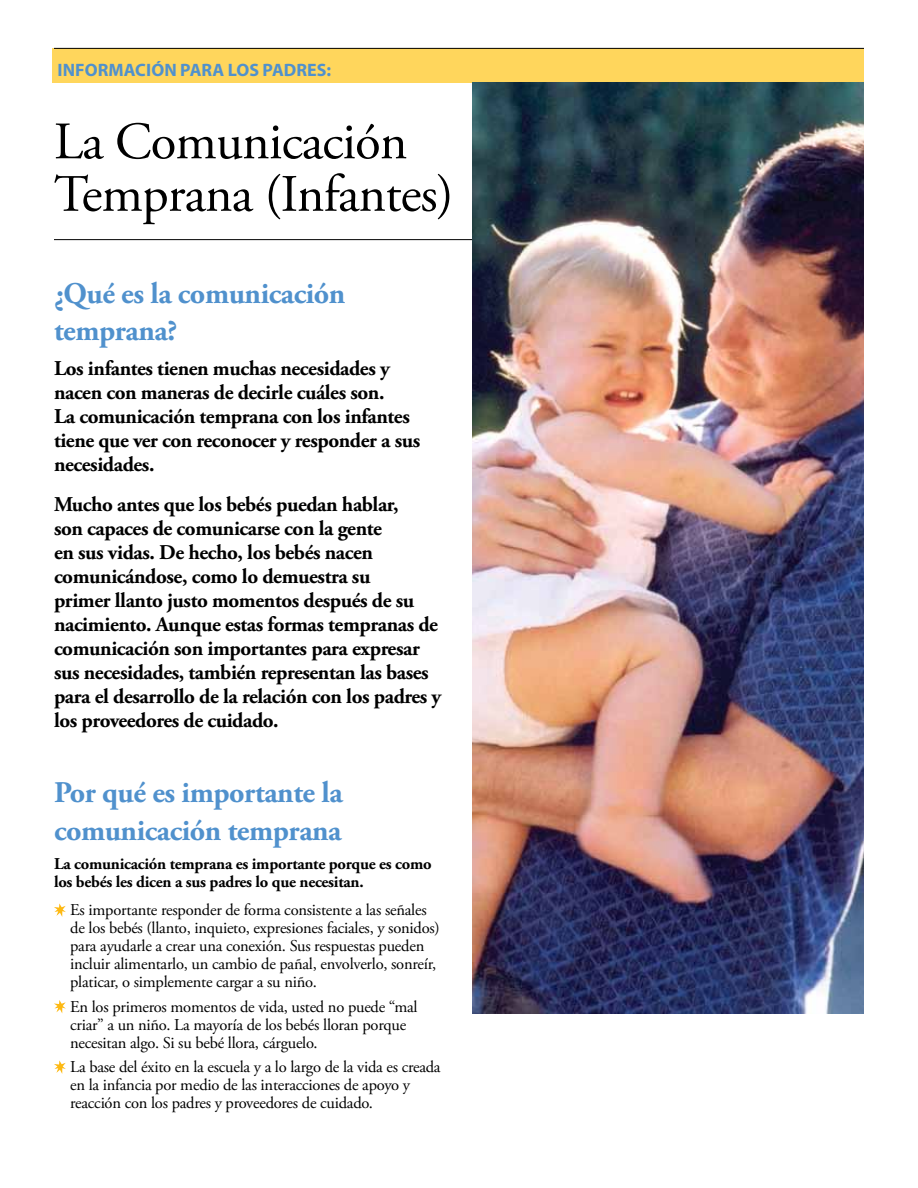
<style>
.page{position:relative;width:918px;height:1188px;background:#fff}
.page>*{position:absolute;margin:0;border:0;box-sizing:border-box;transform-origin:0 0}
.t1{font:52.5px/52.5px "Adobe Garamond Pro";letter-spacing:-.015em;color:#000}
.t2{font:700 30px/37.5px "Adobe Garamond Pro";letter-spacing:-.015em;color:#5091cd}
.t3{font:700 21px/24px "Adobe Garamond Pro";letter-spacing:-.02em;color:#000}
.t4{font:700 18px "Myriad Pro";letter-spacing:.005em;color:#5091cd}
.t5{font:16.5px/18px "Adobe Garamond Pro";letter-spacing:-.015em;color:#000}
.t6{font:700 16.5px/18px "Adobe Garamond Pro";letter-spacing:-.015em;color:#000}
</style>
<div class="page">
<svg style="left:54px;top:903px;width:12px;height:14px"></svg>
<svg style="left:54px;top:1000px;width:12px;height:13px"></svg>
<svg style="left:54px;top:1060px;width:12px;height:14px"></svg>
<div style="left:52px;top:48px;width:812px;height:34px;background:#ffd65c"></div>
<hr style="left:54px;top:48px;width:810px;height:1px;background:#000">
<hr style="left:54px;top:239px;width:810px;height:1px;background:#000">
<img style="left:472px;top:82px;width:392px;height:932px">
<p class="t4" style="left:58px;top:58px;width:275px">INFORMACIÓN PARA LOS PADRES:</p>
<h1 class="t1" style="left:54px;top:117px;width:401px">La Comunicación<br>Temprana (Infantes)</h1>
<h2 class="t2" style="left:54px;top:275px;width:293px">¿Qué es la comunicación temprana?</h2>
<p class="t3" style="left:54px;top:357px;width:368px">Los infantes tienen muchas necesidades y nacen con maneras de decirle cuáles son.<br>La comunicación temprana con los infantes tiene que ver con reconocer y responder a sus necesidades.</p>
<p class="t3" style="left:54px;top:493px;width:389px">Mucho antes que los bebés puedan hablar,<br>son capaces de comunicarse con la gente<br>en sus vidas. De hecho, los bebés nacen comunicándose, como lo demuestra su<br>primer llanto justo momentos después de su nacimiento. Aunque estas formas tempranas de comunicación son importantes para expresar sus necesidades, también representan las bases para el desarrollo de la relación con los padres y los proveedores de cuidado.</p>
<h2 class="t2" style="left:54px;top:775px;width:290px">Por qué es importante la comunicación temprana</h2>
<p class="t6" style="left:54px;top:855px;width:379px">La comunicación temprana es importante porque es como los bebés les dicen a sus padres lo que necesitan.</p>
<p class="t5" style="left:70px;top:902px;width:371px">Es importante responder de forma consistente a las señales de los bebés (llanto, inquieto, expresiones faciales, y sonidos) para ayudarle a crear una conexión. Sus respuestas pueden incluir alimentarlo, un cambio de pañal, envolverlo, sonreír, platicar, o simplemente cargar a su niño.</p>
<p class="t5" style="left:70px;top:998px;width:349px">En los primeros momentos de vida, usted no puede “mal criar” a un niño. La mayoría de los bebés lloran porque necesitan algo. Si su bebé llora, cárguelo.</p>
<p class="t5" style="left:70px;top:1059px;width:372px">La base del éxito en la escuela y a lo largo de la vida es creada en la infancia por medio de las interacciones de apoyo y reacción con los padres y proveedores de cuidado.</p>
</div>
